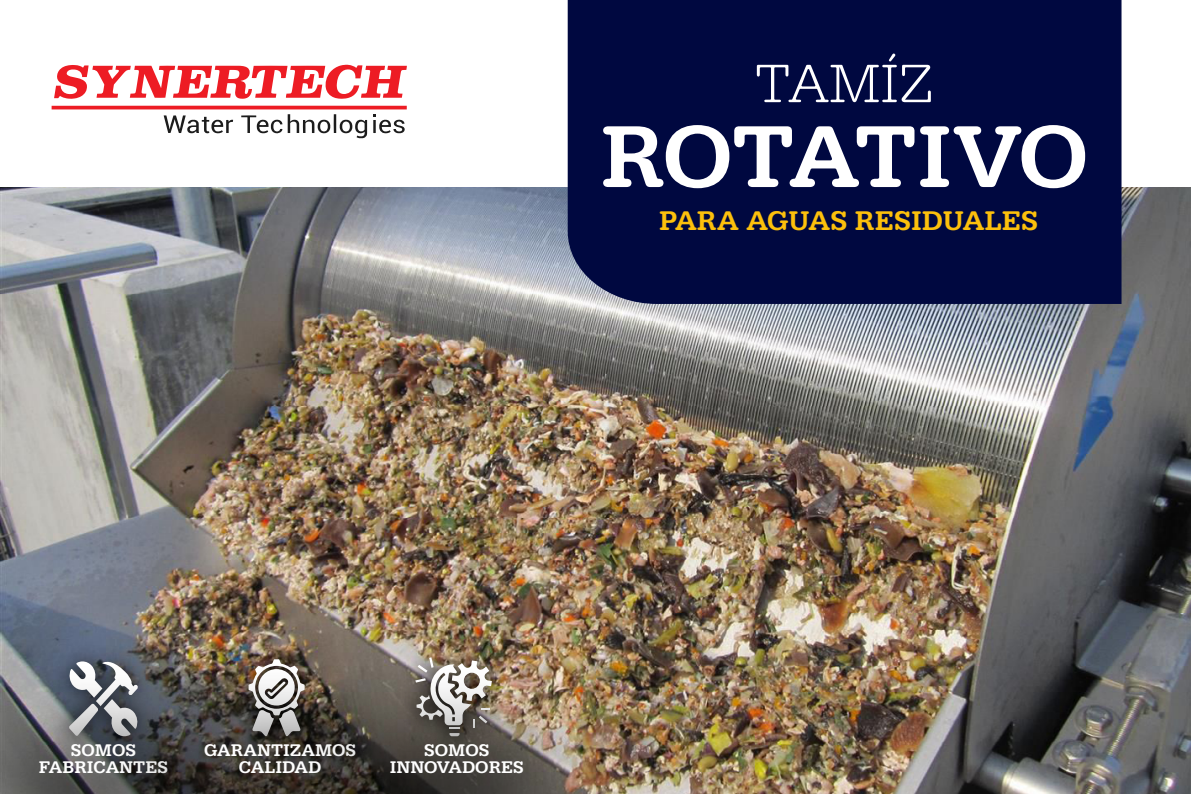
<style>
.page{position:relative;width:1191px;height:794px;background:#fff}
.page>*{position:absolute;margin:0;border:0;box-sizing:border-box;transform-origin:0 0}
.t1{font:500 91px "FP Typewriter DEMO";letter-spacing:-.02em;color:#fff}
.t2{font:300 56px "FP Typewriter DEMO";color:#fff}
.t3{font:500 28px "FP Typewriter DEMO";color:#fcc00c}
.t4{font:500 17.5px/17.5px "FP Typewriter DEMO";color:#fff;text-align:center}
</style>
<div class="page">
<img style="left:0;top:188px;width:1191px;height:606px">
<div style="left:567px;top:0;width:554px;height:304px;background:#000840"></div>
<svg style="left:54px;top:65px;width:353px;height:34px"></svg>
<svg style="left:52px;top:106px;width:355px;height:32px"></svg>
<div style="left:52px;top:643px;width:103px;height:111px;background:#000;opacity:.75"></div>
<div style="left:0;top:661px;width:270px;height:133px;background:#000;opacity:.75"></div>
<div style="left:230px;top:641px;width:92px;height:112px;background:#000;opacity:.75"></div>
<div style="left:102px;top:660px;width:356px;height:134px;background:#000;opacity:.75"></div>
<div style="left:398px;top:640px;width:111px;height:115px;background:#000;opacity:.75"></div>
<svg style="left:415px;top:657px;width:77px;height:4px"></svg>
<div style="left:286px;top:661px;width:339px;height:133px;background:#000;opacity:.75"></div>
<h2 class="t2" style="left:755px;top:51px;width:180px">TAMÍZ</h2>
<h1 class="t1" style="left:600px;top:103px;width:489px">ROTATIVO</h1>
<h3 class="t3" style="left:659px;top:204px;width:380px">PARA AGUAS RESIDUALES</h3>
<p class="t4" style="left:39px;top:741px;width:131px">SOMOS<br>FABRICANTES</p>
<p class="t4" style="left:204px;top:741px;width:154px">GARANTIZAMOS<br>CALIDAD</p>
<p class="t4" style="left:390px;top:741px;width:136px">SOMOS<br>INNOVADORES</p>
</div>
